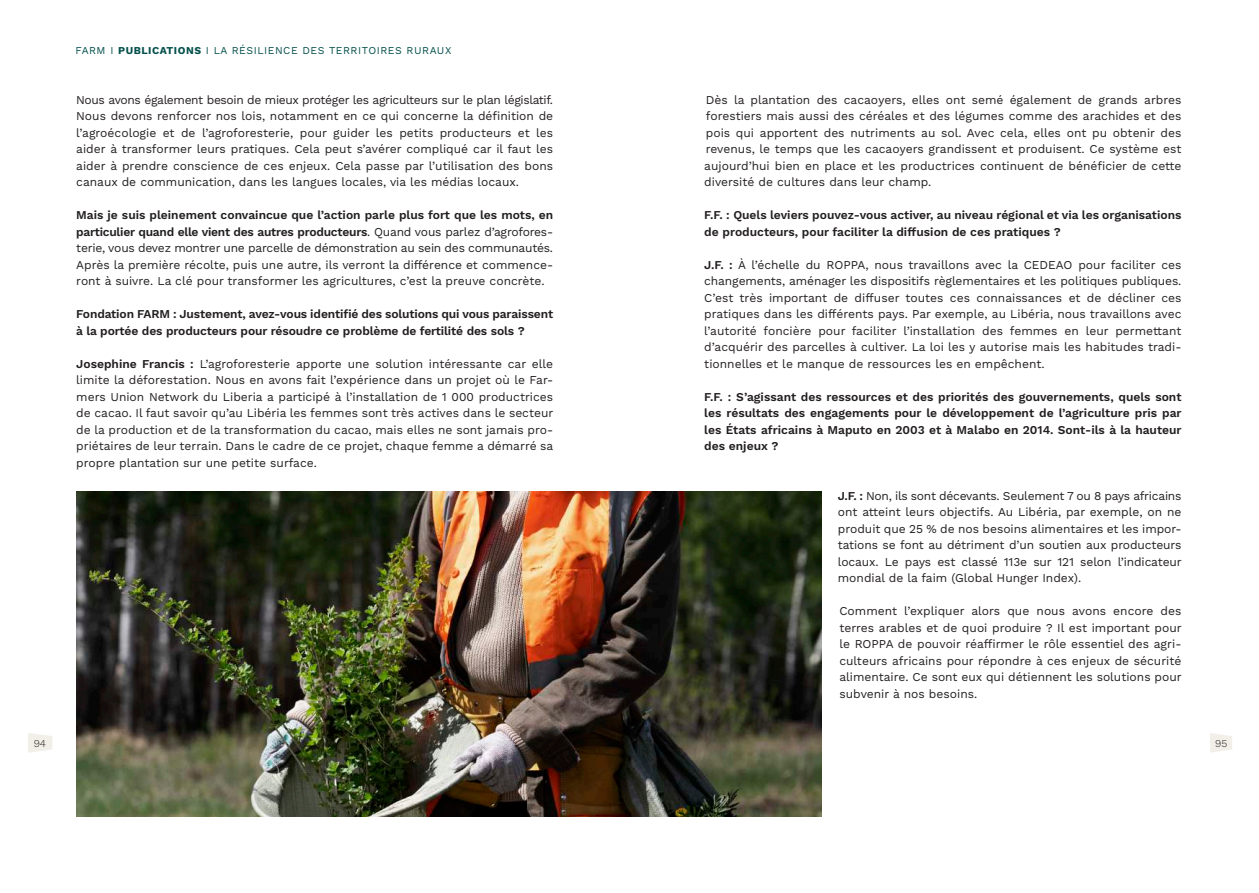
<style>
.page{position:relative;width:1259px;height:893px;background:#fff}
.page>*{position:absolute;margin:0;border:0;box-sizing:border-box;transform-origin:0 0}
.t1{font:12px/16.5px "Work Sans";color:#231f20;text-align:justify}
.t2{font:600 12px/16.5px "Work Sans";letter-spacing:-.005em;color:#231f20}
.t3{font:10.5px "Work Sans";letter-spacing:.05em;color:#04504c}
.t4{font:300 10.5px "Work Sans";color:#231f20}
.s1{font-weight:700}
.s2{font-weight:600}
</style>
<div class="page">
<svg style="left:28px;top:733px;width:24px;height:20px"></svg>
<svg style="left:1210px;top:733px;width:22px;height:20px"></svg>
<img style="left:76px;top:491px;width:746px;height:325px">
<p class="t3" style="left:75px;top:44px;width:377px">FARM I <span class="s1">PUBLICATIONS</span> I LA RÉSILIENCE DES TERRITOIRES RURAUX</p>
<p class="t1" style="left:76px;top:92px;width:478px">Nous avons également besoin de mieux protéger les agriculteurs sur le plan législatif.<br>Nous devons renforcer nos lois, notamment en ce qui concerne la définition de l’agroécologie et de l’agroforesterie, pour guider les petits producteurs et les aider à transformer leurs pratiques. Cela peut s’avérer compliqué car il faut les aider à prendre conscience de ces enjeux. Cela passe par l’utilisation des bons canaux de communication, dans les langues locales, via les médias locaux.</p>
<p class="t1" style="left:76px;top:207px;width:478px"><span class="s2">Mais je suis pleinement convaincue que l’action parle plus fort que les mots, en particulier quand elle vient des autres producteurs</span>. Quand vous parlez d’agrofores&shy;terie, vous devez montrer une parcelle de démonstration au sein des communautés.<br>Après la première récolte, puis une autre, ils verront la différence et commence&shy;ront à suivre. La clé pour transformer les agricultures, c’est la preuve concrète.</p>
<p class="t2" style="left:76px;top:306px;width:478px">Fondation FARM : Justement, avez-vous identifié des solutions qui vous paraissent à la portée des producteurs pour résoudre ce problème de fertilité des sols ?</p>
<p class="t1" style="left:76px;top:356px;width:478px"><span class="s2">Josephine Francis :</span> L’agroforesterie apporte une solution intéressante car elle limite la déforestation. Nous en avons fait l’expérience dans un projet où le Far&shy;mers Union Network du Liberia a participé à l’installation de 1 000 productrices de cacao. Il faut savoir qu’au Libéria les femmes sont très actives dans le secteur de la production et de la transformation du cacao, mais elles ne sont jamais pro&shy;priétaires de leur terrain. Dans le cadre de ce projet, chaque femme a démarré sa propre plantation sur une petite surface.</p>
<p class="t1" style="left:704px;top:92px;width:479px">Dès la plantation des cacaoyers, elles ont semé également de grands arbres forestiers mais aussi des céréales et des légumes comme des arachides et des pois qui apportent des nutriments au sol. Avec cela, elles ont pu obtenir des revenus, le temps que les cacaoyers grandissent et produisent. Ce système est aujourd’hui bien en place et les productrices continuent de bénéficier de cette diversité de cultures dans leur champ.</p>
<p class="t2" style="left:704px;top:207px;width:479px">F.F. : Quels leviers pouvez-vous activer, au niveau régional et via les organisations de producteurs, pour faciliter la diffusion de ces pratiques ?</p>
<p class="t1" style="left:704px;top:257px;width:479px"><span class="s2">J.F. :</span> À l’échelle du ROPPA, nous travaillons avec la CEDEAO pour faciliter ces changements, aménager les dispositifs règlementaires et les politiques publiques.<br>C’est très important de diffuser toutes ces connaissances et de décliner ces pratiques dans les différents pays. Par exemple, au Libéria, nous travaillons avec l’autorité foncière pour faciliter l’installation des femmes en leur permettant d’acquérir des parcelles à cultiver. La loi les y autorise mais les habitudes tradi&shy;tionnelles et le manque de ressources les en empêchent.</p>
<p class="t2" style="left:704px;top:389px;width:479px;text-align:justify">F.F. : S’agissant des ressources et des priorités des gouvernements, quels sont les résultats des engagements pour le développement de l’agriculture pris par les États africains à Maputo en 2003 et à Malabo en 2014. Sont-ils à la hauteur des enjeux ?</p>
<p class="t1" style="left:838px;top:488px;width:345px"><span class="s2">J.F. :</span> Non, ils sont décevants. Seulement 7 ou 8 pays africains ont atteint leurs objectifs. Au Libéria, par exemple, on ne produit que 25 % de nos besoins alimentaires et les impor&shy;tations se font au détriment d’un soutien aux producteurs locaux. Le pays est classé 113e sur 121 selon l’indicateur mondial de la faim (Global Hunger Index).</p>
<p class="t1" style="left:839px;top:603px;width:344px">Comment l’expliquer alors que nous avons encore des terres arables et de quoi produire ? Il est important pour le ROPPA de pouvoir réaffirmer le rôle essentiel des agri&shy;culteurs africains pour répondre à ces enjeux de sécurité alimentaire. Ce sont eux qui détiennent les solutions pour subvenir à nos besoins.</p>
<p class="t4" style="left:34px;top:737px;width:14px">94</p>
<p class="t4" style="left:1215px;top:737px;width:14px">95</p>
</div>
